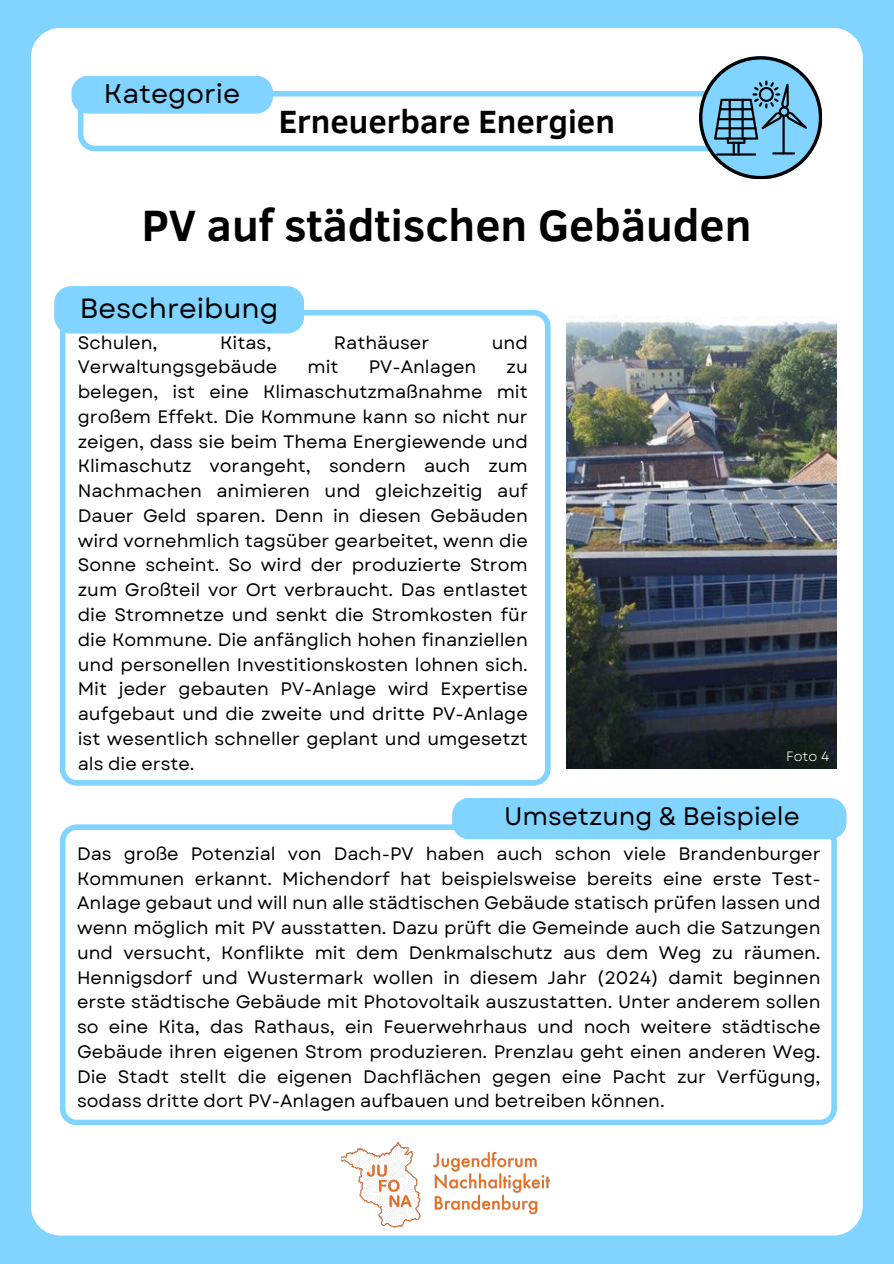
<style>
.page{position:relative;width:894px;height:1264px;background:#fff}
.page>*{position:absolute;margin:0;border:0;box-sizing:border-box;transform-origin:0 0}
.t1{font:700 45px "Clear Sans";color:#000}
.t2{font:700 33px "Clear Sans";color:#000}
.t3{font:27.75px "Garet";color:#000}
.t4{font:27px "Garet";color:#000}
.t5{font:25.2px "Garet";color:#000}
.t6{font:18px/24.8px "Garet";color:#000;text-align:justify}
.t7{font:13.5px "Garet";color:#fff}
</style>
<div class="page">
<div style="left:0;top:0;width:893px;height:1263px;background:#80d4ff"></div>
<div style="left:31px;top:28px;width:831px;height:1207px;background:#fff;border-radius:30px"></div>
<img style="left:341px;top:1142px;width:209px;height:86px">
<div style="left:54px;top:286px;width:250px;height:47px;background:#80d4ff;border-radius:17px"></div>
<svg style="left:60px;top:310px;width:490px;height:475px"></svg>
<svg style="left:60px;top:824px;width:776px;height:300px"></svg>
<div style="left:452px;top:798px;width:394px;height:41px;background:#80d4ff"></div>
<img style="left:566px;top:320px;width:270px;height:448px">
<svg style="left:71px;top:56px;width:750px;height:123px"></svg>
<p class="t4" style="left:104px;top:74px;width:138px">Kategorie</p>
<h3 class="t2" style="left:279px;top:97px;width:337px">Erneuerbare Energien</h3>
<h4 class="t1" style="left:142px;top:192px;width:611px">PV auf städtischen Gebäuden</h4>
<h1 class="t3" style="left:80px;top:288px;width:200px">Beschreibung</h1>
<h3 class="t6" style="left:78px;top:330px;width:81px">Schulen,</h3>
<h3 class="t6" style="left:220px;top:330px;width:53px">Kitas,</h3>
<h3 class="t6" style="left:334px;top:330px;width:97px">Rathäuser</h3>
<h3 class="t6" style="left:491px;top:330px;width:38px">und</h3>
<h3 class="t6" style="left:78px;top:355px;width:201px">Verwaltungsgebäude</h3>
<h3 class="t6" style="left:307px;top:355px;width:33px">mit</h3>
<h3 class="t6" style="left:368px;top:355px;width:109px">PV-Anlagen</h3>
<h3 class="t6" style="left:78px;top:355px;width:451px;text-indent:428px">zu belegen, ist eine Klimaschutzmaßnahme mit großem Effekt. Die Kommune kann so nicht nur zeigen, dass sie beim Thema Energiewende und Klimaschutz vorangeht, sondern auch zum Nachmachen animieren und gleichzeitig auf Dauer Geld sparen. Denn in diesen Gebäuden wird vornehmlich tagsüber gearbeitet, wenn die Sonne scheint. So wird der produzierte Strom zum Großteil vor Ort verbraucht. Das entlastet die Stromnetze und senkt die Stromkosten für die Kommune. Die anfänglich hohen finanziellen und personellen Investitionskosten lohnen sich.<br>Mit jeder gebauten PV-Anlage wird Expertise aufgebaut und die zweite und dritte PV-Anlage ist wesentlich schneller geplant und umgesetzt als die erste.</h3>
<h4 class="t7" style="left:785px;top:747px;width:45px">Foto 4</h4>
<h3 class="t5" style="left:504px;top:797px;width:297px">Umsetzung &amp; Beispiele</h3>
<p class="t6" style="left:77px;top:841px;width:744px">Das große Potenzial von Dach-PV haben auch schon viele Brandenburger Kommunen erkannt. Michendorf hat beispielsweise bereits eine erste Test-Anlage gebaut und will nun alle städtischen Gebäude statisch prüfen lassen und wenn möglich mit PV ausstatten. Dazu prüft die Gemeinde auch die Satzungen und versucht, Konflikte mit dem Denkmalschutz aus dem Weg zu räumen.<br>Hennigsdorf und Wustermark wollen in diesem Jahr (2024) damit beginnen erste städtische Gebäude mit Photovoltaik auszustatten. Unter anderem sollen so eine Kita, das Rathaus, ein Feuerwehrhaus und noch weitere städtische Gebäude ihren eigenen Strom produzieren. Prenzlau geht einen anderen Weg.<br>Die Stadt stellt die eigenen Dachflächen gegen eine Pacht zur Verfügung, sodass dritte dort PV-Anlagen aufbauen und betreiben können.</p>
</div>
